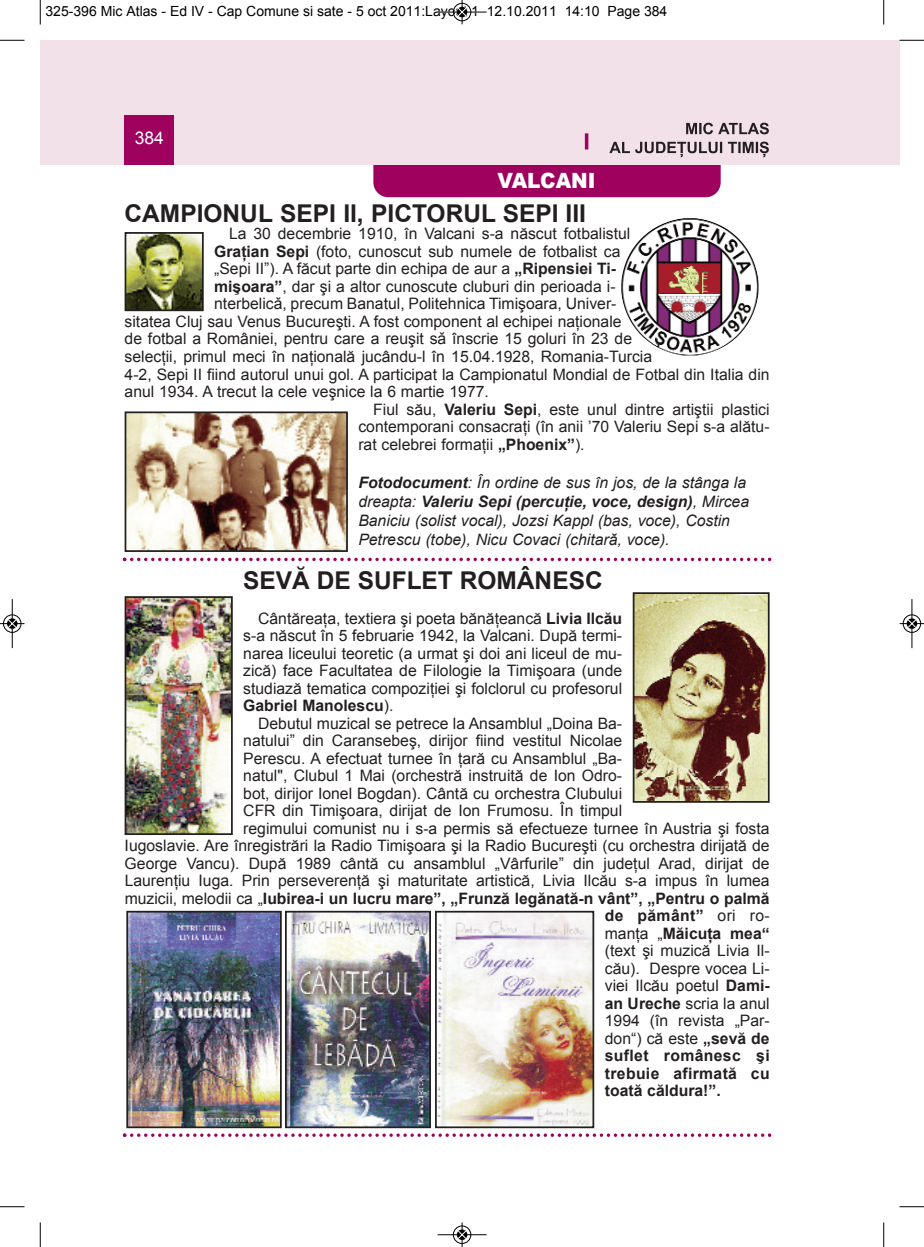
<style>
.page{position:relative;width:924px;height:1247px;background:#fff}
.page>*{position:absolute;margin:0;border:0;box-sizing:border-box;transform-origin:0 0}
.t1{font:700 24.5px "Arial";color:#231f20}
.t2{font:900 21px "Arial";color:#fff;scale:.95 1}
.t3{font:17.5px "Arial";color:#fff}
.t4{font:15.75px/17.5px "Arial";color:#231f20;text-align:justify}
.t5{font:italic 15.75px/18.9px "Arial";color:#231f20}
.t6{font:700 15.75px "Arial";color:#231f20}
.t7{font:700 15.75px "Arial";letter-spacing:.02em;color:#231f20}
.t8{font:14px "Arial";color:#000}
.s1{font-weight:700}
.s2{font-weight:400}
</style>
<div class="page">
<div style="left:884px;top:40px;width:15px;height:124px;background:#f3e1e9"></div>
<div style="left:373px;top:134px;width:348px;height:63px;background:#9e015e;border-radius:15px"></div>
<div style="left:40px;top:40px;width:844px;height:124px;background:#f3e1e9"></div>
<div style="left:125px;top:115px;width:49px;height:49px;background:#9e015e"></div>
<hr style="left:585px;top:133px;width:3px;height:16px;background:#9e015e">
<svg style="left:686px;top:123px;width:83px;height:11px"></svg>
<svg style="left:609px;top:142px;width:160px;height:15px"></svg>
<img style="left:438px;top:913px;width:153px;height:212px">
<div style="left:435px;top:910px;width:159px;height:218px;border:2px solid #231f20"></div>
<img style="left:288px;top:913px;width:140px;height:212px">
<div style="left:285px;top:910px;width:146px;height:218px;border:2px solid #231f20"></div>
<img style="left:129px;top:913px;width:150px;height:212px">
<div style="left:126px;top:910px;width:156px;height:218px;border:2px solid #231f20"></div>
<img style="left:636px;top:595px;width:130px;height:204px">
<div style="left:633px;top:592px;width:136px;height:210px;border:2px solid #231f20"></div>
<img style="left:128px;top:599px;width:102px;height:233px">
<div style="left:125px;top:596px;width:108px;height:239px;border:2px solid #231f20"></div>
<svg style="left:123px;top:557px;width:648px;height:4px"></svg>
<svg style="left:123px;top:1133px;width:648px;height:3px"></svg>
<img style="left:621px;top:218px;width:137px;height:137px;border-radius:62px">
<img style="left:128px;top:414px;width:217px;height:135px">
<div style="left:125px;top:411px;width:223px;height:141px;border:2px solid #231f20"></div>
<img style="left:128px;top:235px;width:73px;height:73px">
<div style="left:125px;top:232px;width:79px;height:79px;border:2px solid #231f20"></div>
<svg style="left:40px;top:0;width:1px;height:24px"></svg>
<svg style="left:0;top:40px;width:24px;height:1px"></svg>
<svg style="left:883px;top:0;width:1px;height:24px"></svg>
<svg style="left:899px;top:40px;width:25px;height:1px"></svg>
<svg style="left:40px;top:1222px;width:1px;height:24px"></svg>
<svg style="left:0;top:1206px;width:24px;height:1px"></svg>
<svg style="left:883px;top:1222px;width:1px;height:24px"></svg>
<svg style="left:899px;top:1206px;width:25px;height:1px"></svg>
<hr style="left:438px;top:12px;width:48px;height:1px;background:#000">
<div style="left:453px;top:3px;width:18px;height:18px;border:1px solid #000;border-radius:50%"></div>
<svg style="left:458px;top:0;width:8px;height:24px"></svg>
<hr style="left:438px;top:1234px;width:48px;height:1px;background:#000">
<div style="left:453px;top:1225px;width:18px;height:18px;border:1px solid #000;border-radius:50%"></div>
<svg style="left:458px;top:1222px;width:8px;height:24px"></svg>
<div style="left:3px;top:614px;width:19px;height:19px;border:1px solid #fff;border-radius:50%"></div>
<hr style="left:12px;top:599px;width:1px;height:49px;background:#000">
<div style="left:3px;top:614px;width:18px;height:18px;border:1px solid #000;border-radius:50%"></div>
<svg style="left:0;top:619px;width:24px;height:9px"></svg>
<div style="left:902px;top:614px;width:19px;height:19px;border:1px solid #fff;border-radius:50%"></div>
<hr style="left:911px;top:599px;width:1px;height:49px;background:#000">
<div style="left:903px;top:614px;width:18px;height:18px;border:1px solid #000;border-radius:50%"></div>
<svg style="left:900px;top:619px;width:24px;height:9px"></svg>
<p class="t8" style="left:46px;top:3px;width:623px">325-396 Mic Atlas - Ed IV - Cap Comune si sate - 5 oct 2011:Layout 1 12.10.2011 14:10 Page 384</p>
<p class="t3" style="left:135px;top:128px;width:31px">384</p>
<h2 class="t2" style="left:497px;top:165px;width:105px">VALCANI</h2>
<h1 class="t1" style="left:125px;top:200px;width:463px">CAMPIONUL SEPI II, PICTORUL SEPI III</h1>
<p class="t4" style="left:229px;top:225px;width:403px">La 30 decembrie 1910, în Valcani s-a născut fotbalistul</p>
<p class="t4" style="left:214px;top:243px;width:408px"><span class="s1">Graţian Sepi</span> (foto, cunoscut sub numele de fotbalist ca</p>
<p class="t4" style="left:214px;top:260px;width:402px">„Sepi II”). A făcut parte din echipa de aur a <span class="s1">„Ripensiei Ti-</span></p>
<p class="t4" style="left:214px;top:278px;width:403px"><span class="s1">mişoara”</span>, dar şi a altor cunoscute cluburi din perioada i-</p>
<p class="t4" style="left:214px;top:295px;width:404px">nterbelicǎ, precum Banatul, Politehnica Timişoara, Univer-</p>
<p class="t4" style="left:125px;top:313px;width:498px">sitatea Cluj sau Venus Bucureşti. A fost component al echipei naţionale</p>
<p class="t4" style="left:125px;top:330px;width:509px">de fotbal a României, pentru care a reuşit sǎ înscrie 15 goluri în 23 de</p>
<p class="t4" style="left:125px;top:348px;width:529px">selecţii, primul meci în naţională jucându-l în 15.04.1928, Romania-Turcia</p>
<p class="t4" style="left:125px;top:365px;width:646px">4-2, Sepi II fiind autorul unui gol. A participat la Campionatul Mondial de Fotbal din Italia din</p>
<p class="t4" style="left:125px;top:383px;width:366px">anul 1934. A trecut la cele veşnice la 6 martie 1977.</p>
<p class="t4" style="left:373px;top:400px;width:398px">Fiul său, <span class="s1">Valeriu Sepi</span>, este unul dintre artiştii plastici</p>
<p class="t4" style="left:358px;top:418px;width:413px">contemporani consacraţi (în anii ’70 Valeriu Sepi s-a alătu-</p>
<p class="t4" style="left:358px;top:435px;width:228px">rat celebrei formaţii <span class="s1">„Phoenix”</span>).</p>
<p class="t5" style="left:358px;top:473px;width:392px"><span class="s1">Fotodocument</span>: În ordine de sus în jos, de la stânga la dreapta: <span class="s1">Valeriu Sepi (percuţie, voce, design)</span>, Mircea Baniciu (solist vocal), Jozsi Kappl (bas, voce), Costin Petrescu (tobe), Nicu Covaci (chitară, voce).</p>
<h1 class="t1" style="left:243px;top:566px;width:361px">SEVĂ DE SUFLET ROMÂNESC</h1>
<p class="t4" style="left:243px;top:609px;width:380px;text-indent:15px">Cântăreaţa, textiera şi poeta bănăţeancă <span class="s1">Livia Ilcău </span>s-a născut în 5 februarie 1942, la Valcani. După termi&shy;narea liceului teoretic (a urmat şi doi ani liceul de mu&shy;zică) face Facultatea de Filologie la Timişoara (unde studiază tematica compoziţiei şi folclorul cu profesorul <span class="s1">Gabriel Manolescu</span>).</p>
<p class="t4" style="left:258px;top:714px;width:365px">Debutul muzical se petrece la Ansamblul „Doina Ba-</p>
<p class="t4" style="left:243px;top:732px;width:380px">natului” din Caransebeş, dirijor fiind vestitul Nicolae</p>
<p class="t4" style="left:243px;top:749px;width:380px">Perescu. A efectuat turnee în ţară cu Ansamblul „Ba-</p>
<p class="t4" style="left:243px;top:767px;width:380px">natul", Clubul 1 Mai (orchestră instruită de Ion Odro-</p>
<p class="t4" style="left:243px;top:784px;width:380px">bot, dirijor Ionel Bogdan). Cântă cu orchestra Clubului</p>
<p class="t4" style="left:243px;top:802px;width:380px">CFR din Timişoara, dirijat de Ion Frumosu. În timpul</p>
<p class="t4" style="left:243px;top:819px;width:528px">regimului comunist nu i s-a permis să efectueze turnee în Austria şi fosta</p>
<p class="t4" style="left:125px;top:837px;width:646px">Iugoslavie. Are înregistrări la Radio Timişoara şi la Radio Bucureşti (cu orchestra dirijată de</p>
<p class="t4" style="left:125px;top:854px;width:646px">George Vancu). După 1989 cântă cu ansamblul „Vârfurile” din judeţul Arad, dirijat de</p>
<p class="t4" style="left:125px;top:872px;width:646px">Laurenţiu Iuga. Prin perseverenţă şi maturitate artistică, Livia Ilcău s-a impus în lumea</p>
<p class="t6" style="left:125px;top:889px;width:646px"><span class="s2">muzicii, melodii ca „</span>Iubirea-i un lucru mare”, „Frunză legănată-n vânt”, „Pentru o palmă</p>
<p class="t7" style="left:605px;top:907px;width:166px">de pământ” <span class="s2">ori ro-</span></p>
<p class="t6" style="left:605px;top:924px;width:166px"><span class="s2">manţa „</span>Măicuţa mea“</p>
<p class="t4" style="left:605px;top:942px;width:166px">(text şi muzică Livia Il-</p>
<p class="t4" style="left:605px;top:959px;width:166px">cău). Despre vocea Li-</p>
<p class="t4" style="left:605px;top:977px;width:165px">viei Ilcău poetul <span class="s1">Dami-</span></p>
<p class="t4" style="left:605px;top:994px;width:166px"><span class="s1">an Ureche</span> scria la anul</p>
<p class="t4" style="left:605px;top:1012px;width:166px">1994 (în revista „Par-</p>
<p class="t4" style="left:605px;top:1029px;width:166px">don“) că este <span class="s1">„sevă de</span></p>
<p class="t7" style="left:605px;top:1047px;width:166px">suflet românesc şi</p>
<p class="t7" style="left:605px;top:1064px;width:166px">trebuie afirmată cu</p>
<p class="t6" style="left:605px;top:1082px;width:117px">toată căldura!”.</p>
</div>
